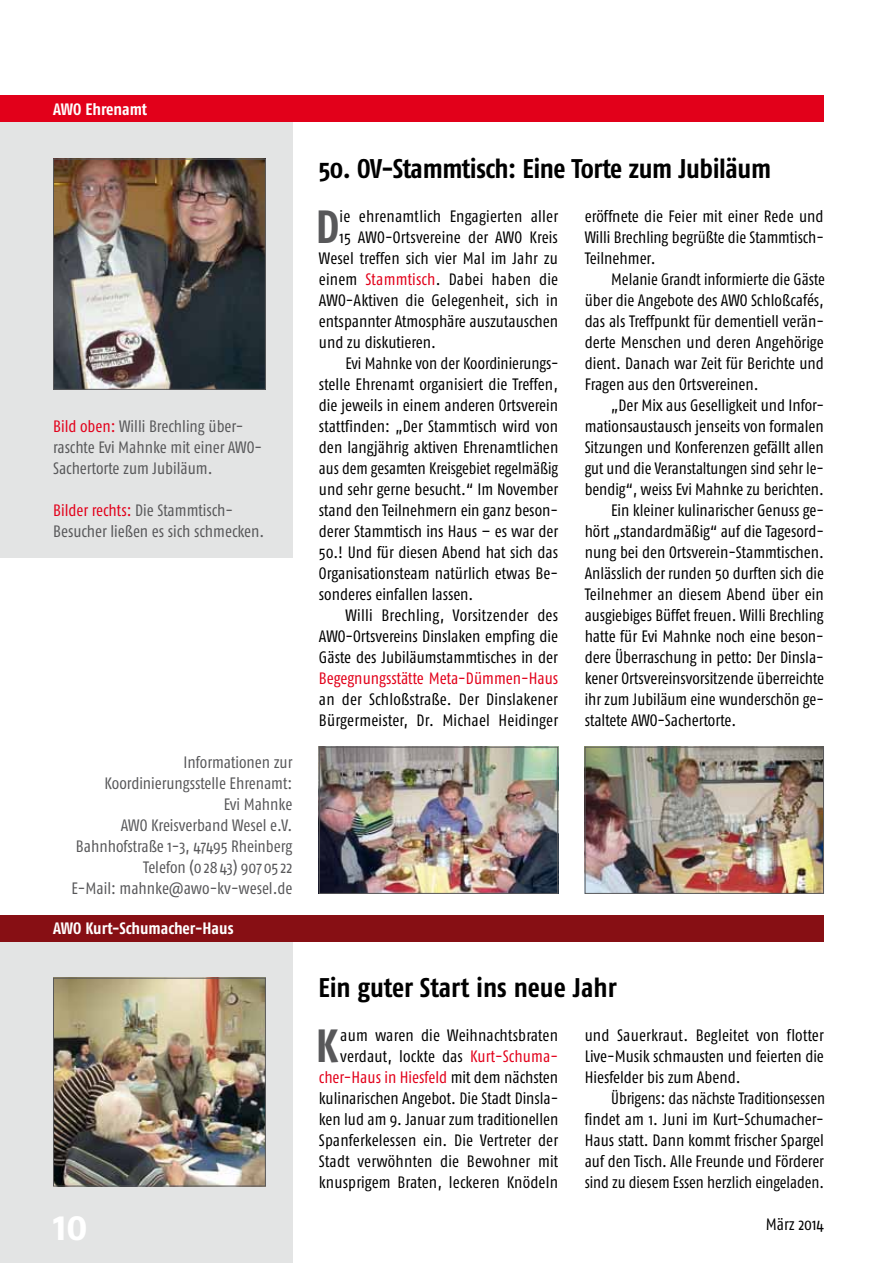
<style>
.page{position:relative;width:893px;height:1263px;background:#fff}
.page>*{position:absolute;margin:0;border:0;box-sizing:border-box;transform-origin:0 0}
.t1{font:700 46.5px "Fago Co";color:#58585a}
.t2{font:700 42px "Fago Co";color:#fff}
.t3{font:700 27px "Fago Co";letter-spacing:-.015em;color:#000}
.t4{font:16.5px/21px "Fago Co";color:#000;text-align:justify}
.t5{font:16.5px/21px "Fago Co";color:#58585a}
.t6{font:16.5px/21px "Fago Co";color:#000;text-align:justify;scale:.96 1}
.t7{font:700 16.5px "Fago Co";letter-spacing:-.005em;color:#fff}
.t8{font:16.5px "Fago Co";color:#e2001a}
.s1{color:#e2001a}
</style>
<div class="page">
<div style="left:0;top:1188px;width:292px;height:75px;background:#e3e4e4"></div>
<div style="left:0;top:117px;width:292px;height:441px;background:#e3e4e4"></div>
<div style="left:0;top:936px;width:292px;height:266px;background:#e3e4e4"></div>
<div style="left:0;top:96px;width:824px;height:26px;background:#e2001a"></div>
<div style="left:0;top:915px;width:824px;height:26px;background:#870f14"></div>
<img style="left:55px;top:161px;width:209px;height:227px">
<div style="left:53px;top:159px;width:213px;height:231px;border:1px solid #58585a"></div>
<img style="left:587px;top:749px;width:235px;height:143px">
<div style="left:585px;top:747px;width:239px;height:147px;border:1px solid #58585a"></div>
<img style="left:321px;top:749px;width:235px;height:143px">
<div style="left:319px;top:747px;width:239px;height:147px;border:1px solid #58585a"></div>
<img style="left:55px;top:980px;width:209px;height:204px">
<div style="left:53px;top:978px;width:213px;height:208px;border:1px solid #58585a"></div>
<p class="t7" style="left:53px;top:99px;width:96px">AWO Ehrenamt</p>
<p class="t5" style="left:53px;top:415px;width:210px"><span class="s1">Bild oben:</span> Willi Brechling über&shy;raschte Evi Mahnke mit einer AWO-<br>Sachertorte zum Jubiläum.</p>
<p class="t5" style="left:53px;top:499px;width:213px"><span class="s1">Bilder rechts:</span> Die Stammtisch-<br>Besucher ließen es sich schmecken.</p>
<p class="t5" style="left:72px;top:751px;width:222px;text-align:right">Informationen zur<br>Koordinierungsstelle Ehrenamt:<br>Evi Mahnke<br>AWO Kreisverband Wesel e.V.<br>Bahnhofstraße 1-3, 47495 Rheinberg<br>Telefon (0 28 43) 907 05 22<br>E-Mail: mahnke@awo-kv-wesel.de</p>
<p class="t7" style="left:53px;top:918px;width:182px">AWO Kurt-Schumacher-Haus</p>
<h3 class="t3" style="left:319px;top:153px;width:454px">50. OV-Stammtisch: Eine Torte zum Jubiläum</h3>
<p class="t4" style="left:585px;top:205px;width:241px">eröffnete die Feier mit einer Rede und Willi Brechling begrüßte die Stammtisch-Teilnehmer.</p>
<p class="t4" style="left:585px;top:268px;width:242px;text-indent:27px">Melanie Grandt informierte die Gäste über die Angebote des AWO Schloßcafés, das als Treffpunkt für dementiell verän&shy;derte Menschen und deren Angehörige dient. Danach war Zeit für Berichte und Fragen aus den Ortsvereinen.</p>
<p class="t4" style="left:611px;top:394px;width:214px">„Der Mix aus Geselligkeit und Infor-</p>
<p class="t4" style="left:585px;top:415px;width:241px">mationsaustausch jenseits von formalen</p>
<p class="t4" style="left:585px;top:436px;width:241px">Sitzungen und Konferenzen gefällt allen</p>
<p class="t4" style="left:585px;top:457px;width:241px">gut und die Veranstaltungen sind sehr le-</p>
<p class="t4" style="left:585px;top:478px;width:241px">bendig“, weiss Evi Mahnke zu berichten.</p>
<p class="t4" style="left:611px;top:499px;width:214px">Ein kleiner kulinarischer Genuss ge-</p>
<p class="t4" style="left:585px;top:520px;width:241px">hört „standardmäßig“ auf die Tagesord-</p>
<p class="t4" style="left:585px;top:541px;width:241px">nung bei den Ortsverein-Stammtischen.</p>
<p class="t4" style="left:585px;top:562px;width:241px">Anlässlich der runden 50 durften sich die</p>
<p class="t4" style="left:585px;top:583px;width:240px">Teilnehmer an diesem Abend über ein</p>
<p class="t4" style="left:585px;top:604px;width:241px">ausgiebiges Büffet freuen. Willi Brechling</p>
<p class="t4" style="left:585px;top:625px;width:241px">hatte für Evi Mahnke noch eine beson-</p>
<p class="t4" style="left:585px;top:646px;width:241px">dere Überraschung in petto: Der Dinsla-</p>
<p class="t4" style="left:585px;top:667px;width:241px">kener Ortsvereinsvorsitzende überreichte</p>
<p class="t4" style="left:585px;top:688px;width:241px">ihr zum Jubiläum eine wunderschön ge-</p>
<p class="t4" style="left:585px;top:709px;width:153px">staltete AWO-Sachertorte.</p>
<h1 class="t1" style="left:316px;top:199px;width:25px">D</h1>
<p class="t4" style="left:340px;top:205px;width:220px">ie ehrenamtlich Engagierten aller</p>
<p class="t4" style="left:340px;top:226px;width:220px">15 AWO-Ortsvereine der AWO Kreis</p>
<p class="t4" style="left:319px;top:247px;width:240px">Wesel treffen sich vier Mal im Jahr zu</p>
<p class="t4" style="left:319px;top:268px;width:241px">einem <span class="s1">Stammtisch</span>. Dabei haben die</p>
<p class="t4" style="left:319px;top:289px;width:241px">AWO-Aktiven die Gelegenheit, sich in</p>
<p class="t4" style="left:319px;top:310px;width:241px">entspannter Atmosphäre auszutauschen</p>
<p class="t4" style="left:319px;top:331px;width:119px">und zu diskutieren.</p>
<p class="t4" style="left:345px;top:352px;width:215px">Evi Mahnke von der Koordinierungs-</p>
<p class="t4" style="left:319px;top:373px;width:240px">stelle Ehrenamt organisiert die Treffen,</p>
<p class="t4" style="left:319px;top:394px;width:241px">die jeweils in einem anderen Ortsverein</p>
<p class="t4" style="left:319px;top:415px;width:241px">stattfinden: „Der Stammtisch wird von</p>
<p class="t4" style="left:319px;top:436px;width:241px">den langjährig aktiven Ehrenamtlichen</p>
<p class="t6" style="left:319px;top:457px;width:251px">aus dem gesamten Kreisgebiet regelmäßig</p>
<p class="t4" style="left:319px;top:478px;width:241px">und sehr gerne besucht.“ Im November</p>
<p class="t4" style="left:319px;top:499px;width:241px">stand den Teilnehmern ein ganz beson-</p>
<p class="t4" style="left:319px;top:520px;width:241px">derer Stammtisch ins Haus – es war der</p>
<p class="t4" style="left:319px;top:541px;width:241px">50.! Und für diesen Abend hat sich das</p>
<p class="t4" style="left:319px;top:562px;width:241px">Organisationsteam natürlich etwas Be-</p>
<p class="t4" style="left:319px;top:583px;width:156px">sonderes einfallen lassen.</p>
<p class="t4" style="left:345px;top:604px;width:214px">Willi Brechling, Vorsitzender des</p>
<p class="t4" style="left:319px;top:625px;width:241px">AWO-Ortsvereins Dinslaken empfing die</p>
<p class="t4" style="left:319px;top:646px;width:241px">Gäste des Jubiläumstammtisches in der</p>
<p class="t8" style="left:319px;top:669px;width:241px">Begegnungsstätte Meta-Dümmen-Haus</p>
<p class="t4" style="left:319px;top:688px;width:241px">an der Schloßstraße. Der Dinslakener<br>Bürgermeister, Dr. Michael Heidinger</p>
<h3 class="t3" style="left:318px;top:972px;width:300px">Ein guter Start ins neue Jahr</h3>
<p class="t4" style="left:319px;top:1024px;width:241px;text-align:right">aum waren die Weihnachtsbraten verdaut, lockte das <span class="s1">Kurt-Schuma&shy;cher-Haus in Hiesfeld</span> mit dem nächsten kulinarischen Angebot. Die Stadt Dinsla&shy;ken lud am 9. Januar zum traditionellen Spanferkelessen ein. Die Vertreter der Stadt verwöhnten die Bewohner mit knusprigem Braten, leckeren Knödeln</p>
<p class="t4" style="left:585px;top:1024px;width:241px">und Sauerkraut. Begleitet von flotter Live-Musik schmausten und feierten die Hiesfelder bis zum Abend.</p>
<h1 class="t1" style="left:316px;top:1018px;width:24px">K</h1>
<p class="t6" style="left:585px;top:1087px;width:252px;text-indent:27px">Übrigens: das nächste Traditionsessen findet am 1. Juni im Kurt-Schumacher-Haus statt. Dann kommt frischer Spargel auf den Tisch. Alle Freunde und Förderer sind zu diesem Essen herzlich eingeladen.</p>
<h2 class="t2" style="left:53px;top:1201px;width:36px">10</h2>
<p class="t4" style="left:766px;top:1213px;width:60px">März 2014</p>
</div>
